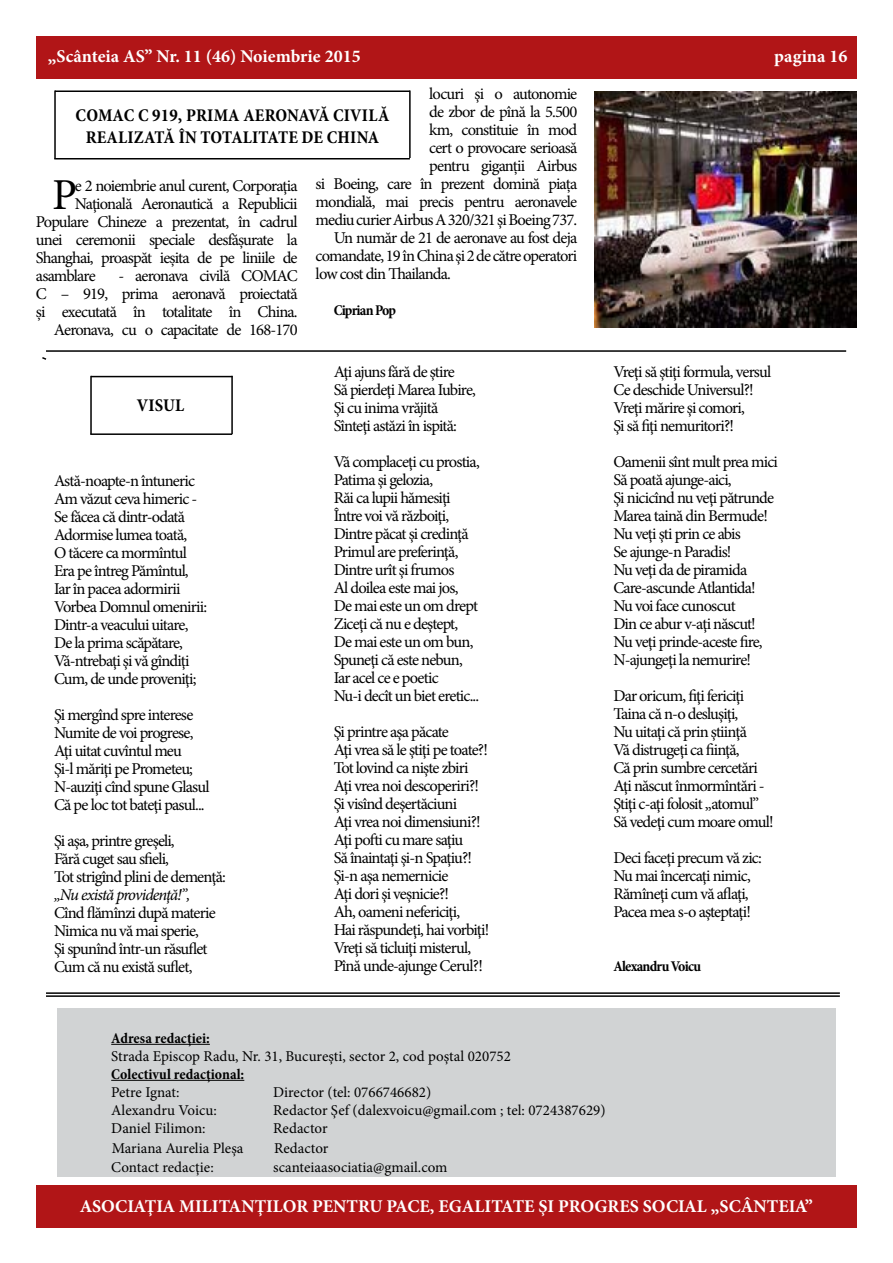
<style>
.page{position:relative;width:893px;height:1263px;background:#fff}
.page>*{position:absolute;margin:0;border:0;box-sizing:border-box;transform-origin:0 0}
.t1{font:44.25px "Minion Pro";color:#000}
.t2{font:700 18px "Minion Pro";color:#fff}
.t3{font:700 condensed 18px "Minion Pro";letter-spacing:.01em;color:#000}
.t4{font:16.5px/18px "Minion Pro";letter-spacing:-.05em;color:#000}
.t5{font:italic 16.5px "Minion Pro";letter-spacing:-.06em;color:#000}
.t6{font:15px "Minion Pro";color:#000}
.t7{font:700 condensed 15px "Minion Pro";letter-spacing:-.01em;color:#000}
.t8{font:700 condensed 15px "Minion Pro";letter-spacing:-.05em;color:#000}
.t9{font:700 condensed 15px "Minion Pro";letter-spacing:-.055em;color:#000}
</style>
<div class="page">
<div style="left:36px;top:1185px;width:820px;height:42px;background:#b11517"></div>
<div style="left:36px;top:36px;width:820px;height:42px;background:#b11517"></div>
<div style="left:57px;top:1008px;width:779px;height:169px;background:#d1d3d4"></div>
<hr style="left:111px;top:1044px;width:99px;height:1px;background:#000">
<hr style="left:111px;top:1080px;width:133px;height:1px;background:#000">
<hr style="left:46px;top:992px;width:794px;height:2px;background:#000">
<hr style="left:46px;top:995px;width:794px;height:2px;background:#000">
<img style="left:594px;top:91px;width:262px;height:236px">
<hr style="left:46px;top:350px;width:800px;height:2px;background:#000">
<hr style="left:55px;top:90px;width:355px;height:2px;background:#000">
<hr style="left:54px;top:90px;width:2px;height:69px;background:#000">
<hr style="left:54px;top:158px;width:356px;height:1px;background:#000">
<hr style="left:409px;top:90px;width:2px;height:68px;background:#000">
<hr style="left:91px;top:376px;width:142px;height:1px;background:#000">
<hr style="left:90px;top:376px;width:2px;height:58px;background:#000">
<hr style="left:90px;top:433px;width:142px;height:2px;background:#000">
<hr style="left:231px;top:376px;width:2px;height:58px;background:#000">
<p class="t2" style="left:48px;top:43px;width:314px">„Scânteia AS” Nr. 11 (46) Noiembrie 2015</p>
<p class="t2" style="left:774px;top:43px;width:75px">pagina 16</p>
<p class="t4" style="left:429px;top:85px;width:150px">locuri şi o autonomie</p>
<p class="t4" style="left:429px;top:103px;width:150px">de zbor de pînă la 5.500</p>
<p class="t4" style="left:429px;top:121px;width:150px">km, constituie în mod</p>
<p class="t4" style="left:429px;top:139px;width:150px">cert o provocare serioasă</p>
<p class="t4" style="left:429px;top:157px;width:150px">pentru giganții Airbus</p>
<p class="t4" style="left:316px;top:175px;width:263px">si Boeing, care în prezent domină piața</p>
<p class="t4" style="left:316px;top:193px;width:263px">mondială, mai precis pentru aeronavele</p>
<p class="t4" style="left:316px;top:211px;width:263px">mediu curier Airbus A 320/321 şi Boeing 737.</p>
<p class="t4" style="left:334px;top:229px;width:245px">Un număr de 21 de aeronave au fost deja</p>
<p class="t4" style="left:316px;top:247px;width:263px">comandate, 19 în China şi 2 de către operatori</p>
<p class="t4" style="left:316px;top:265px;width:137px">low cost din Thailanda.</p>
<p class="t9" style="left:334px;top:300px;width:64px">Ciprian Pop</p>
<p class="t3" style="left:76px;top:103px;width:122px">COMAC C 919, prima</p>
<p class="t3" style="left:243px;top:103px;width:33px">aeronavă</p>
<p class="t3" style="left:333px;top:103px;width:11px">civilă</p>
<p class="t3" style="left:86px;top:125px;width:32px">realizată</p>
<p class="t3" style="left:179px;top:125px;width:33px">în totalitat</p>
<p class="t3" style="left:288px;top:125px;width:92px">e de CHINA</p>
<h1 class="t1" style="left:52px;top:165px;width:26px">P</h1>
<p class="t4" style="left:75px;top:176px;width:224px">e 2 noiembrie anul curent, Corporaţia</p>
<p class="t4" style="left:75px;top:194px;width:224px">Naţională Aeronautică a Republicii</p>
<p class="t4" style="left:36px;top:212px;width:263px">Populare Chineze a prezentat, în cadrul</p>
<p class="t4" style="left:36px;top:230px;width:263px">unei ceremonii speciale desfășurate la</p>
<p class="t4" style="left:36px;top:248px;width:263px">Shanghai, proaspăt ieșita de pe liniile de</p>
<p class="t4" style="left:36px;top:266px;width:61px">asamblare</p>
<p class="t4" style="left:36px;top:266px;width:263px;text-align:right">- aeronava civilă COMAC<br>C – 919, prima aeronavă proiectată și executată în totalitate în China.<br>Aeronava, cu o capacitate de 168-170</p>
<p class="t3" style="left:137px;top:393px;width:22px">Visul</p>
<p class="t4" style="left:54px;top:472px;width:155px">Astă-noapte-n întuneric<br>Am văzut ceva himeric -<br>Se făcea că dintr-odată<br>Adormise lumea toată,<br>O tăcere ca mormîntul<br>Era pe întreg Pămîntul,<br>Iar în pacea adormirii<br>Vorbea Domnul omenirii:<br>Dintr-a veacului uitare,<br>De la prima scăpătare,<br>Vă-ntrebaţi şi vă gîndiţi<br>Cum, de unde proveniţi;</p>
<p class="t4" style="left:54px;top:706px;width:157px">Şi mergînd spre interese<br>Numite de voi progrese,<br>Aţi uitat cuvîntul meu<br>Şi-l măriţi pe Prometeu;<br>N-auziţi cînd spune Glasul<br>Că pe loc tot bateţi pasul...</p>
<p class="t4" style="left:54px;top:832px;width:173px">Şi aşa, printre greşeli,<br>Fără cuget sau sfieli,<br>Tot strigînd plini de demenţă:</p>
<p class="t5" style="left:54px;top:883px;width:138px">„Nu există providenţă!”,</p>
<p class="t4" style="left:54px;top:904px;width:163px">Cînd flămînzi după materie<br>Nimica nu vă mai sperie,<br>Şi spunînd într-un răsuflet<br>Cum că nu există suflet,</p>
<p class="t4" style="left:334px;top:362px;width:144px">Aţi ajuns fără de ştire<br>Să pierdeţi Marea Iubire,<br>Şi cu inima vrăjită<br>Sînteţi astăzi în ispită:</p>
<p class="t4" style="left:334px;top:452px;width:148px">Vă complaceţi cu prostia,<br>Patima şi gelozia,<br>Răi ca lupii hămesiţi<br>Între voi vă războiţi,<br>Dintre păcat şi credinţă<br>Primul are preferinţă,<br>Dintre urît şi frumos<br>Al doilea este mai jos,<br>De mai este un om drept<br>Ziceţi că nu e deştept,<br>De mai este un om bun,<br>Spuneţi că este nebun,<br>Iar acel ce e poetic<br>Nu-i decît un biet eretic...</p>
<p class="t4" style="left:334px;top:722px;width:157px">Şi printre aşa păcate<br>Aţi vrea să le ştiţi pe toate?!<br>Tot lovind ca nişte zbiri<br>Aţi vrea noi descoperiri?!<br>Şi visînd deşertăciuni<br>Aţi vrea noi dimensiuni?!<br>Aţi pofti cu mare saţiu<br>Să înaintaţi şi-n Spaţiu?!<br>Şi-n aşa nemernicie<br>Aţi dori şi veşnicie?!<br>Ah, oameni nefericiţi,<br>Hai răspundeţi, hai vorbiţi!<br>Vreţi să ticluiţi misterul,<br>Pînă unde-ajunge Cerul?!</p>
<p class="t4" style="left:613px;top:362px;width:159px">Vreţi să ştiţi formula, versul<br>Ce deschide Universul?!<br>Vreţi mărire şi comori,<br>Şi să fiţi nemuritori?!</p>
<p class="t4" style="left:613px;top:452px;width:166px">Oamenii sînt mult prea mici<br>Să poată ajunge-aici,<br>Şi nicicînd nu veţi pătrunde<br>Marea taină din Bermude!<br>Nu veţi şti prin ce abis<br>Se ajunge-n Paradis!<br>Nu veţi da de piramida<br>Care-ascunde Atlantida!<br>Nu voi face cunoscut<br>Din ce abur v-aţi născut!<br>Nu veţi prinde-aceste fire,<br>N-ajungeţi la nemurire!</p>
<p class="t4" style="left:613px;top:686px;width:162px">Dar oricum, fiţi fericiţi<br>Taina că n-o desluşiţi,<br>Nu uitaţi că prin ştiinţă<br>Vă distrugeţi ca fiinţă,<br>Că prin sumbre cercetări<br>Aţi născut înmormîntări -<br>Ştiţi c-aţi folosit „atomul”<br>Să vedeţi cum moare omul!</p>
<p class="t4" style="left:613px;top:848px;width:150px">Deci faceţi precum vă zic:<br>Nu mai încercaţi nimic,<br>Rămîneţi cum vă aflaţi,<br>Pacea mea s-o aşteptaţi!</p>
<p class="t8" style="left:613px;top:955px;width:89px">Alexandru Voicu</p>
<p class="t7" style="left:111px;top:1028px;width:100px">Adresa redacţiei:</p>
<p class="t6" style="left:111px;top:1046px;width:401px">Strada Episcop Radu, Nr. 31, Bucureşti, sector 2, cod poştal 020752</p>
<p class="t7" style="left:111px;top:1064px;width:135px">Colectivul redacţional:</p>
<p class="t6" style="left:111px;top:1082px;width:70px">Petre Ignat:</p>
<p class="t6" style="left:273px;top:1082px;width:160px">Director (tel: 0766746682)</p>
<p class="t6" style="left:111px;top:1100px;width:107px">Alexandru Voicu:</p>
<p class="t6" style="left:273px;top:1100px;width:334px">Redactor Şef (dalexvoicu@gmail.com ; tel: 0724387629)</p>
<p class="t6" style="left:111px;top:1118px;width:96px">Daniel Filimon:</p>
<p class="t6" style="left:273px;top:1118px;width:56px">Redactor</p>
<p class="t6" style="left:112px;top:1138px;width:133px">Mariana Aurelia Pleşa</p>
<p class="t6" style="left:274px;top:1138px;width:56px">Redactor</p>
<p class="t6" style="left:111px;top:1157px;width:104px">Contact redacţie:</p>
<p class="t6" style="left:273px;top:1157px;width:176px">scanteiaasociatia@gmail.com</p>
<p class="t2" style="left:80px;top:1194px;width:735px">ASOCIAŢIA MILITANŢILOR PENTRU PACE, EGALITATE ŞI PROGRES SOCIAL „SCÂNTEIA”</p>
</div>
